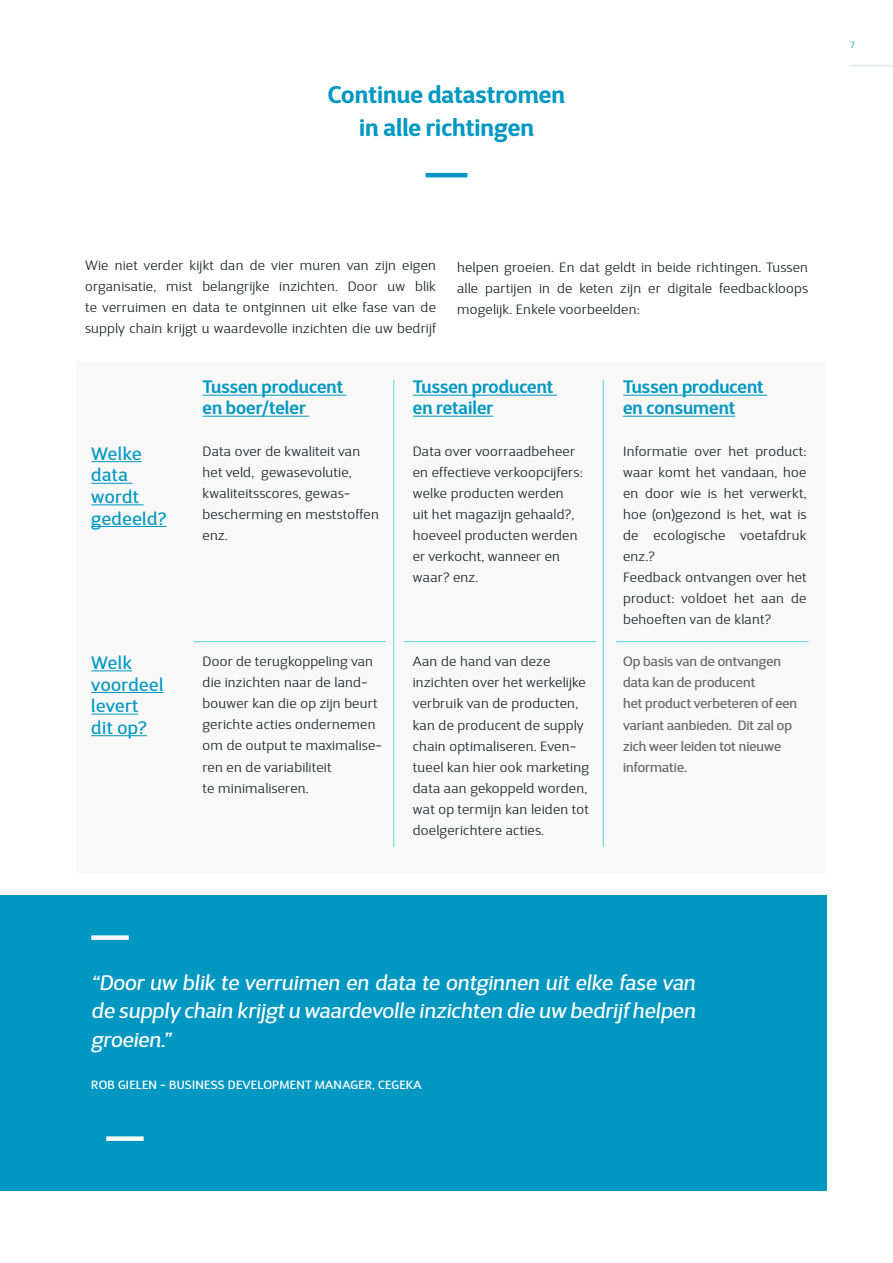
<style>
.page{position:relative;width:893px;height:1263px;background:#fff}
.page>*{position:absolute;margin:0;border:0;box-sizing:border-box;transform-origin:0 0}
.t1{font:700 24px/33px "D Sari";color:#0098c3;text-align:center}
.t2{font:italic 21px/28.5px "D Sari";color:#fff;text-align:justify}
.t3{font:600 18px/21px "D Sari";color:#0098c3}
.t4{font:18px/21.6px "D Sari";letter-spacing:.025em;color:#0098c3}
.t5{font:300 13.5px/21px "D Sari";letter-spacing:.025em;color:#222628}
.t6{font:13.5px/21px "D Sari";color:#666}
.t7{font:500 12px "D Sari";letter-spacing:.025em;color:#fff}
.t8{font:300 9px "D Sari";color:#0098c3}
</style>
<div class="page">
<hr style="left:850px;top:65px;width:43px;height:1px;background:#e2e9eb">
<div style="left:77px;top:361px;width:749px;height:511px;background:#f8f8f8"></div>
<hr style="left:426px;top:173px;width:41px;height:4px;background:#0098c3">
<hr style="left:203px;top:395px;width:144px;height:1px;background:#0098c3">
<hr style="left:203px;top:416px;width:106px;height:1px;background:#0098c3">
<hr style="left:413px;top:395px;width:144px;height:1px;background:#0098c3">
<hr style="left:413px;top:416px;width:80px;height:1px;background:#0098c3">
<hr style="left:623px;top:395px;width:144px;height:1px;background:#0098c3">
<hr style="left:623px;top:416px;width:112px;height:1px;background:#0098c3">
<hr style="left:393px;top:380px;width:1px;height:467px;background:#65d6e0">
<hr style="left:603px;top:380px;width:1px;height:467px;background:#65d6e0">
<hr style="left:616px;top:641px;width:193px;height:1px;background:#65d6e0">
<hr style="left:404px;top:641px;width:192px;height:1px;background:#65d6e0">
<hr style="left:193px;top:641px;width:193px;height:1px;background:#65d6e0">
<hr style="left:91px;top:461px;width:50px;height:1px;background:#0098c3">
<hr style="left:91px;top:483px;width:42px;height:1px;background:#0098c3">
<hr style="left:91px;top:504px;width:53px;height:1px;background:#0098c3">
<hr style="left:91px;top:526px;width:76px;height:1px;background:#0098c3">
<hr style="left:91px;top:670px;width:41px;height:1px;background:#0098c3">
<hr style="left:91px;top:692px;width:72px;height:1px;background:#0098c3">
<hr style="left:91px;top:714px;width:47px;height:1px;background:#0098c3">
<hr style="left:91px;top:735px;width:56px;height:1px;background:#0098c3">
<div style="left:0;top:895px;width:826px;height:296px;background:#0098c3"></div>
<div style="left:91px;top:935px;width:38px;height:5px;background:#fff"></div>
<div style="left:106px;top:1136px;width:38px;height:5px;background:#fff"></div>
<h1 class="t1" style="left:328px;top:78px;width:239px">Continue datastromen in alle richtingen</h1>
<p class="t8" style="left:850px;top:39px;width:6px">7</p>
<p class="t5" style="left:85px;top:255px;width:353px;text-align:justify">Wie niet verder kijkt dan de vier muren van zijn eigen organisatie, mist belangrijke inzichten. Door uw blik te verruimen en data te ontginnen uit elke fase van de supply chain krijgt u waardevolle inzichten die uw bedrijf</p>
<p class="t5" style="left:457px;top:257px;width:352px;text-align:justify">helpen groeien. En dat geldt in beide richtingen. Tussen alle partijen in de keten zijn er digitale feedbackloops mogelijk. Enkele voorbeelden:</p>
<h3 class="t4" style="left:91px;top:443px;width:77px">Welke data wordt gedeeld?</h3>
<h3 class="t4" style="left:91px;top:652px;width:74px">Welk voordeel levert dit op?</h3>
<h3 class="t3" style="left:203px;top:376px;width:142px">Tussen producent en boer/teler</h3>
<p class="t5" style="left:203px;top:441px;width:178px">Data over de kwaliteit van het veld, gewasevolutie, kwaliteitsscores, gewas&shy;bescherming en meststoffen enz.</p>
<p class="t5" style="left:203px;top:651px;width:181px">Door de terugkoppeling van die inzichten naar de land&shy;bouwer kan die op zijn beurt gerichte acties ondernemen om de output te maximalise&shy;ren en de variabiliteit<br>te minimaliseren.</p>
<h3 class="t3" style="left:413px;top:376px;width:142px">Tussen producent en retailer</h3>
<p class="t5" style="left:413px;top:441px;width:171px">Data over voorraadbeheer en effectieve verkoopcijfers: welke producten werden<br>uit het magazijn gehaald?, hoeveel producten werden er verkocht, wanneer en waar? enz.</p>
<p class="t5" style="left:413px;top:651px;width:177px">Aan de hand van deze inzichten over het werkelijke verbruik van de producten, kan de producent de supply chain optimaliseren. Even&shy;tueel kan hier ook marketing data aan gekoppeld worden, wat op termijn kan leiden tot doelgerichtere acties.</p>
<h3 class="t3" style="left:623px;top:376px;width:142px">Tussen producent en consument</h3>
<p class="t5" style="left:623px;top:441px;width:185px">Informatie over het product: waar komt het vandaan, hoe en door wie is het verwerkt, hoe (on)gezond is het, wat is de ecologische voetafdruk enz.?<br>Feedback ontvangen over het product: voldoet het aan de behoeften van de klant?</p>
<p class="t6" style="left:623px;top:651px;width:176px">Op basis van de ontvangen data kan de producent<br>het product verbeteren of een variant aanbieden. Dit zal op zich weer leiden tot nieuwe informatie.</p>
<h2 class="t2" style="left:91px;top:968px;width:605px">“Door uw blik te verruimen en data te ontginnen uit elke fase van de supply chain krijgt u waardevolle inzichten die uw bedrijf helpen groeien.”</h2>
<p class="t7" style="left:91px;top:1077px;width:332px">ROB GIELEN - BUSINESS DEVELOPMENT MANAGER, CEGEKA</p>
</div>
